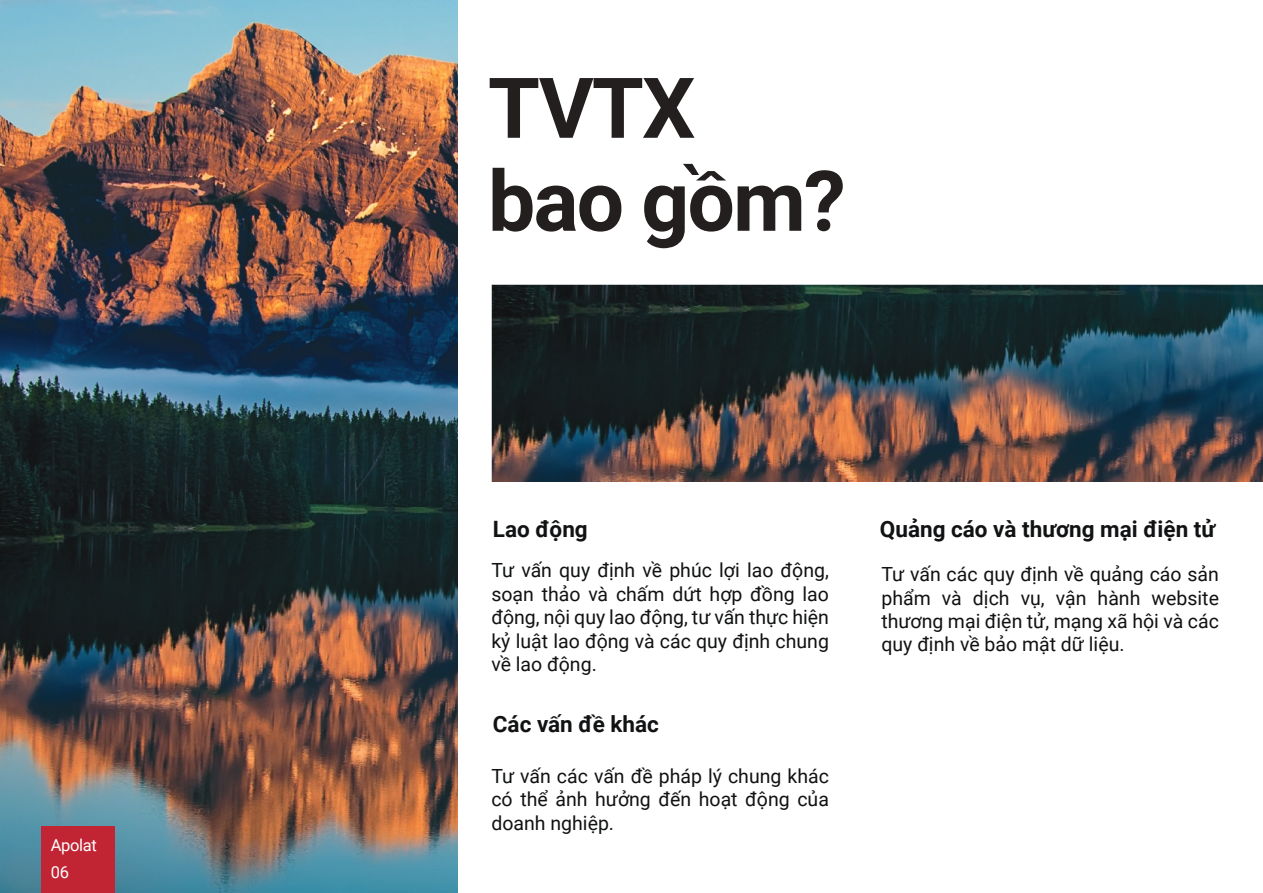
<style>
.page{position:relative;width:1263px;height:893px;background:#fff}
.page>*{position:absolute;margin:0;border:0;box-sizing:border-box;transform-origin:0 0}
.t1{font:700 84px/93px "Roboto";letter-spacing:-.02em;color:#241f1f}
.t2{font:700 22.5px "Roboto";color:#111213}
.t3{font:19.5px/23.4px "Roboto";color:#111213;text-align:justify}
.t4{font:16.5px/27px "Roboto";letter-spacing:-.02em;color:#fff}
</style>
<div class="page">
<img style="left:0;top:0;width:457px;height:893px">
<img style="left:491px;top:284px;width:772px;height:197px">
<div style="left:41px;top:827px;width:74px;height:66px;background:#c12433"></div>
<p class="t4" style="left:51px;top:831px;width:47px">Apolat<br>06</p>
<h1 class="t1" style="left:488px;top:58px;width:359px">TVTX bao gồm?</h1>
<p class="t2" style="left:493px;top:514px;width:96px">Lao động</p>
<p class="t3" style="left:491px;top:558px;width:339px">Tư vấn quy định về phúc lợi lao động, soạn thảo và chấm dứt hợp đồng lao động, nội quy lao động, tư vấn thực hiện kỷ luật lao động và các quy định chung về lao động.</p>
<p class="t2" style="left:493px;top:708px;width:167px">Các vấn đề khác</p>
<p class="t3" style="left:491px;top:764px;width:339px">Tư vấn các vấn đề pháp lý chung khác có thể ảnh hưởng đến hoạt động của doanh nghiệp.</p>
<p class="t2" style="left:880px;top:514px;width:337px">Quảng cáo và thương mại điện tử</p>
<p class="t3" style="left:881px;top:562px;width:339px">Tư vấn các quy định về quảng cáo sản phẩm và dịch vụ, vận hành website thương mại điện tử, mạng xã hội và các quy định về bảo mật dữ liệu.</p>
</div>
